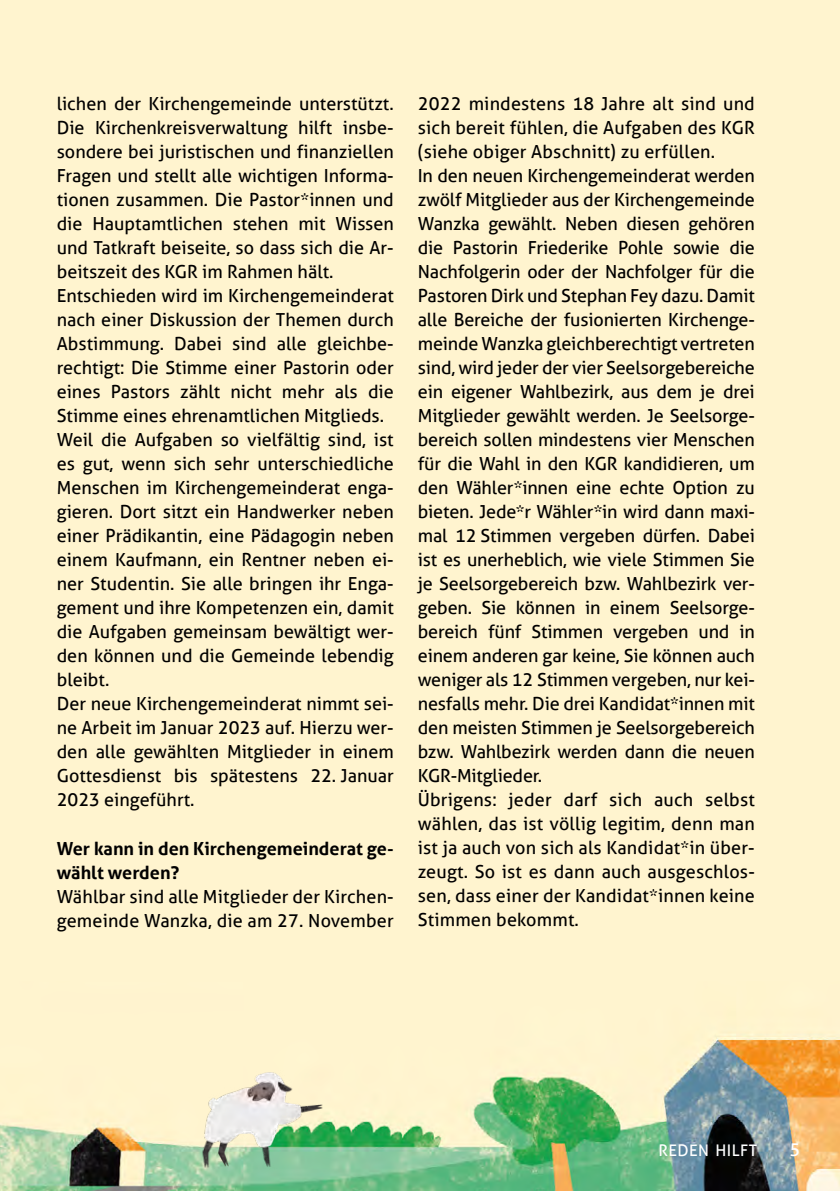
<style>
.page{position:relative;width:840px;height:1191px;background:#fff}
.page>*{position:absolute;margin:0;border:0;box-sizing:border-box;transform-origin:0 0}
.t1{font:18px/24px "Aller";color:#000}
.t2{font:700 18px/24px "Aller";color:#000}
.t3{font:18px "Aller";color:#fff}
.t4{font:16px "Aller";letter-spacing:.03em;color:#fff}
</style>
<div class="page">
<img style="left:0;top:662px;width:839px;height:529px">
<img style="left:193px;top:1047px;width:140px;height:141px">
<p class="t1" style="left:57px;top:92px;width:338px">lichen der Kirchengemeinde unterstützt.<br>Die Kirchenkreisverwaltung hilft insbe&shy;sondere bei juristischen und finanziellen Fragen und stellt alle wichtigen Informa&shy;tionen zusammen. Die Pastor*innen und die Hauptamtlichen stehen mit Wissen und Tatkraft beiseite, so dass sich die Ar&shy;beitszeit des KGR im Rahmen hält.<br>Entschieden wird im Kirchengemeinderat nach einer Diskussion der Themen durch Abstimmung. Dabei sind alle gleichbe&shy;rechtigt: Die Stimme einer Pastorin oder eines Pastors zählt nicht mehr als die Stimme eines ehrenamtlichen Mitglieds.<br>Weil die Aufgaben so vielfältig sind, ist es gut, wenn sich sehr unterschiedliche Menschen im Kirchengemeinderat enga&shy;gieren. Dort sitzt ein Handwerker neben einer Prädikantin, eine Pädagogin neben einem Kaufmann, ein Rentner neben ei&shy;ner Studentin. Sie alle bringen ihr Enga&shy;gement und ihre Kompetenzen ein, damit die Aufgaben gemeinsam bewältigt wer&shy;den können und die Gemeinde lebendig bleibt.<br>Der neue Kirchengemeinderat nimmt sei&shy;ne Arbeit im Januar 2023 auf. Hierzu wer&shy;den alle gewählten Mitglieder in einem Gottesdienst bis spätestens 22. Januar 2023 eingeführt.</p>
<p class="t2" style="left:57px;top:836px;width:338px">Wer kann in den Kirchengemeinderat ge&shy;wählt werden?</p>
<p class="t1" style="left:57px;top:884px;width:338px">Wählbar sind alle Mitglieder der Kirchen&shy;gemeinde Wanzka, die am 27. November</p>
<p class="t1" style="left:417px;top:92px;width:338px">2022 mindestens 18 Jahre alt sind und sich bereit fühlen, die Aufgaben des KGR (siehe obiger Abschnitt) zu erfüllen.<br>In den neuen Kirchengemeinderat werden zwölf Mitglieder aus der Kirchengemeinde Wanzka gewählt. Neben diesen gehören die Pastorin Friederike Pohle sowie die Nachfolgerin oder der Nachfolger für die Pastoren Dirk und Stephan Fey dazu. Damit alle Bereiche der fusionierten Kirchenge&shy;meinde Wanzka gleichberechtigt vertreten sind, wird jeder der vier Seelsorgebereiche ein eigener Wahlbezirk, aus dem je drei Mitglieder gewählt werden. Je Seelsorge&shy;bereich sollen mindestens vier Menschen für die Wahl in den KGR kandidieren, um den Wähler*innen eine echte Option zu bieten. Jede*r Wähler*in wird dann maxi&shy;mal 12 Stimmen vergeben dürfen. Dabei ist es unerheblich, wie viele Stimmen Sie je Seelsorgebereich bzw. Wahlbezirk ver&shy;geben. Sie können in einem Seelsorge&shy;bereich fünf Stimmen vergeben und in einem anderen gar keine, Sie können auch weniger als 12 Stimmen vergeben, nur kei&shy;nesfalls mehr. Die drei Kandidat*innen mit den meisten Stimmen je Seelsorgebereich bzw. Wahlbezirk werden dann die neuen KGR-Mitglieder.<br>Übrigens: jeder darf sich auch selbst wählen, das ist völlig legitim, denn man ist ja auch von sich als Kandidat*in über&shy;zeugt. So ist es dann auch ausgeschlos&shy;sen, dass einer der Kandidat*innen keine Stimmen bekommt.</p>
<p class="t4" style="left:658px;top:1140px;width:100px">REDEN HILFT</p>
<p class="t3" style="left:789px;top:1138px;width:12px">5</p>
</div>
